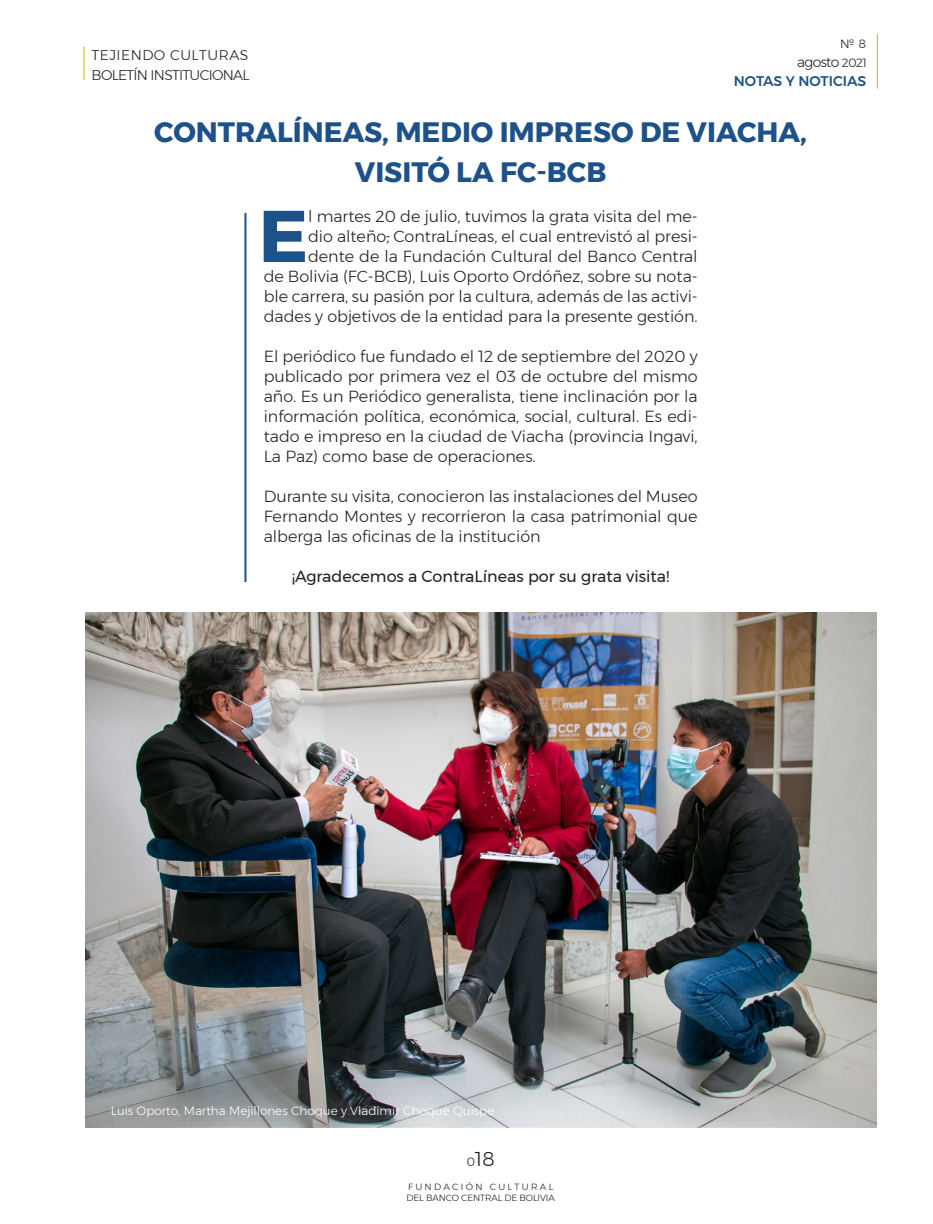
<style>
.page{position:relative;width:933px;height:1224px;background:#fff}
.page>*{position:absolute;margin:0;border:0;box-sizing:border-box;transform-origin:0 0}
.primera_linea{font:700 73px "Montserrat";color:#1d5189}
.título{font:700 28px/40px "Montserrat";color:#1d5189;text-align:center}
.t1{font:300 20px "Montserrat";color:#231f20}
.texto_corrido{font:300 16px/20px "Montserrat";color:#231f20;text-align:justify}
.primera_linea-2{font:300 16px/20px "Montserrat";color:#231f20;text-align:right}
.texto_corrido-2{font:16px "Montserrat";color:#231f20}
.t2{font:300 14px "Montserrat";letter-spacing:-.05em;color:#231f20}
.t3{font:300 14px "Montserrat";letter-spacing:.035em;color:#231f20}
.t4{font:500 14px "Montserrat";color:#1d5189}
.pie_de_foto{font:300 12px "Montserrat";color:#fff}
.t5{font:300 12px "Montserrat";color:#231f20}
.t6{font:300 9px/10.8px "Montserrat";letter-spacing:-.015em;color:#231f20}
.s1{font-size:12px}
</style>
<div class="page">
<hr style="left:84px;top:47px;width:1px;height:33px;background:#ddb008">
<hr style="left:877px;top:34px;width:1px;height:55px;background:#ddb008">
<img style="left:85px;top:612px;width:791px;height:515px">
<hr style="left:244px;top:213px;width:2px;height:369px;background:#1d5189">
<p class="t3" style="left:92px;top:45px;width:158px">TEJIENDO CULTURAS</p>
<p class="t2" style="left:92px;top:64px;width:160px">BOLETÍN INSTITUCIONAL</p>
<p class="t5" style="left:840px;top:35px;width:28px">№ 8</p>
<p class="t2" style="left:797px;top:51px;width:71px">agosto <span class="s1">2021</span></p>
<p class="t4" style="left:734px;top:70px;width:134px">NOTAS Y NOTICIAS</p>
<p class="título" style="left:154px;top:112px;width:654px">CONTRALÍNEAS, MEDIO IMPRESO DE VIACHA,<br>VISITÓ LA FC-BCB</p>
<p class="primera_linea" style="left:259px;top:178px;width:51px">E</p>
<p class="primera_linea-2" style="left:264px;top:206px;width:435px">l martes 20 de julio, tuvimos la grata visita del me-<br>dio alteño, ContraLíneas, el cual entrevistó al presi&shy;dente de la Fundación Cultural del Banco Central<br>de Bolivia (FC-BCB), Luis Oporto Ordóñez, sobre su nota&shy;ble carrera, su pasión por la cultura, además de las activi&shy;dades y objetivos de la entidad para la presente gestión.</p>
<p class="texto_corrido" style="left:264px;top:346px;width:435px">El periódico fue fundado el 12 de septiembre del 2020 y publicado por primera vez el 03 de octubre del mismo año. Es un Periódico generalista, tiene inclinación por la información política, económica, social, cultural. Es edi&shy;tado e impreso en la ciudad de Viacha (provincia Ingavi, La Paz) como base de operaciones.</p>
<p class="texto_corrido" style="left:264px;top:486px;width:435px">Durante su visita, conocieron las instalaciones del Museo Fernando Montes y recorrieron la casa patrimonial que alberga las oficinas de la institución</p>
<p class="texto_corrido-2" style="left:292px;top:564px;width:379px">¡Agradecemos a ContraLíneas por su grata visita!</p>
<p class="pie_de_foto" style="left:111px;top:1102px;width:385px">Luis Oporto, Martha Mejillones Choque y Vladimir Choque Quispe</p>
<p class="t1" style="left:466px;top:1144px;width:30px"><span class="s1">0</span>18</p>
<p class="t6" style="left:406px;top:1181px;width:150px">FUNDACIÓN CULTURAL<br>DEL BANCO CENTRAL DE BOLIVIA</p>
</div>
